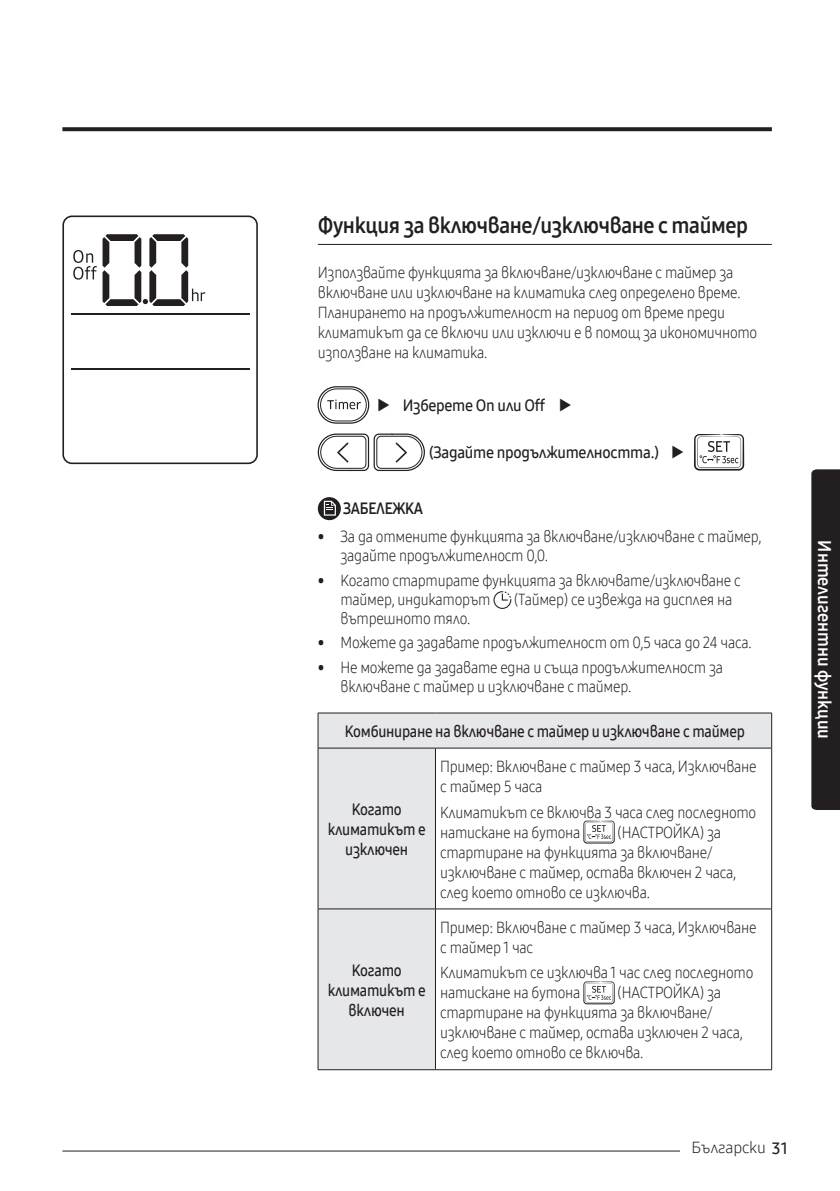
<style>
.page{position:relative;width:840px;height:1191px;background:#fff}
.page>*{position:absolute;margin:0;border:0;box-sizing:border-box;transform-origin:0 0}
.t1{font:22px "Samsung One 700";letter-spacing:-.02em;color:#231f20;scale:.95 1}
.t2{font:18px "Samsung One 700";color:#fff;scale:.95 1}
.t3{font:16px/20px "Samsung One 300";letter-spacing:-.02em;color:#231f20;scale:.9 1}
.t4{font:16px/20px "Samsung One 600";letter-spacing:-.02em;color:#231f20;text-align:center;scale:.9 1}
.t5{font:16px "Samsung One 600";letter-spacing:-.02em;color:#231f20;scale:.95 1}
.t6{font:16px "Samsung One 300";letter-spacing:-.02em;color:#231f20}
.t7{font:16px "Samsung One 700";letter-spacing:-.02em;color:#231f20;scale:.9 1}
.s1{font-family:"Samsung One 600"}
</style>
<div class="page">
<svg style="left:62px;top:127px;width:709px;height:4px;fill:#231f20"></svg>
<hr style="left:62px;top:1150px;width:675px;height:1px;background:#231f20">
<div style="left:679px;top:1145px;width:86px;height:8px;background:#fff"></div>
<svg style="left:811px;top:469px;width:28px;height:341px"></svg>
<hr style="left:72px;top:369px;width:178px;height:1px;background:#231f20">
<hr style="left:72px;top:314px;width:178px;height:1px;background:#231f20">
<svg style="left:73px;top:234px;width:132px;height:72px"></svg>
<div style="left:62px;top:215px;width:196px;height:249px;border:2px solid #231f20;border-radius:9px"></div>
<hr style="left:317px;top:244px;width:454px;height:1px;background:#231f20">
<svg style="left:317px;top:386px;width:52px;height:38px"></svg>
<div style="left:320px;top:389px;width:46px;height:32px;border:1px solid #231f20;border-radius:16px"></div>
<svg style="left:327px;top:399px;width:33px;height:10px"></svg>
<svg style="left:317px;top:433px;width:107px;height:38px"></svg>
<svg style="left:694px;top:434px;width:49px;height:36px"></svg>
<svg style="left:317px;top:497px;width:23px;height:23px"></svg>
<svg style="left:324px;top:501px;width:12px;height:14px"></svg>
<svg style="left:493px;top:591px;width:18px;height:18px"></svg>
<svg style="left:318px;top:713px;width:452px;height:356px"></svg>
<hr style="left:770px;top:713px;width:1px;height:35px;background:#231f20">
<hr style="left:317px;top:713px;width:1px;height:35px;background:#231f20">
<hr style="left:317px;top:712px;width:118px;height:1px;background:#231f20">
<hr style="left:435px;top:712px;width:336px;height:1px;background:#231f20">
<hr style="left:317px;top:747px;width:118px;height:1px;background:#231f20">
<hr style="left:435px;top:747px;width:336px;height:1px;background:#231f20">
<hr style="left:317px;top:748px;width:1px;height:160px;background:#231f20">
<hr style="left:435px;top:748px;width:1px;height:160px;background:#231f20">
<hr style="left:317px;top:908px;width:118px;height:1px;background:#231f20">
<hr style="left:770px;top:748px;width:1px;height:160px;background:#231f20">
<hr style="left:435px;top:908px;width:336px;height:1px;background:#231f20">
<hr style="left:317px;top:909px;width:1px;height:160px;background:#231f20">
<hr style="left:435px;top:909px;width:1px;height:160px;background:#231f20">
<hr style="left:317px;top:1069px;width:118px;height:1px;background:#231f20">
<hr style="left:770px;top:909px;width:1px;height:160px;background:#231f20">
<hr style="left:435px;top:1069px;width:336px;height:1px;background:#231f20">
<svg style="left:583px;top:820px;width:31px;height:23px"></svg>
<svg style="left:583px;top:981px;width:31px;height:23px"></svg>
<h1 class="t1" style="left:317px;top:210px;width:454px">Функция за включване/изключване с таймер</h1>
<p class="t3" style="left:317px;top:262px;width:489px">Използвайте функцията за включване/изключване с таймер за включване или изключване на климатика след определено време.<br>Планирането на продължителност на период от време преди климатикът да се включи или изключи е в помощ за икономичното използване на климатика.</p>
<p class="t5" style="left:377px;top:395px;width:205px">▶ Изберете On или Off ▶</p>
<p class="t5" style="left:429px;top:442px;width:269px">(Задайте продължителността.) ▶</p>
<p class="t7" style="left:343px;top:498px;width:90px">ЗАБЕЛЕЖКА</p>
<p class="t3" style="left:340px;top:527px;width:469px;line-height:19px;text-indent:-23px">• За да отмените функцията за включване/изключване с таймер, задайте продължителност 0,0.</p>
<p class="t3" style="left:340px;top:570px;width:446px;line-height:19px;text-indent:-23px">• Когато стартирате функцията за включвате/изключване с таймер, индикаторът</p>
<p class="t3" style="left:514px;top:589px;width:244px">(Таймер) се извежда на дисплея на</p>
<p class="t3" style="left:340px;top:608px;width:146px">вътрешното тяло.</p>
<p class="t3" style="left:317px;top:632px;width:483px">• Можете да задавате продължителност от 0,5 часа до 24 часа.</p>
<p class="t3" style="left:340px;top:658px;width:426px;line-height:19px;text-indent:-23px">• Не можете да задавате една и съща продължителност за включване с таймер и изключване с таймер.</p>
<p class="t4" style="left:345px;top:721px;width:445px">Комбиниране на включване с таймер и изключване с таймер</p>
<p class="t4" style="left:327px;top:799px;width:110px">Когато климатикът е изключен</p>
<p class="t4" style="left:327px;top:959px;width:110px">Когато климатикът е включен</p>
<p class="t3" style="left:440px;top:756px;width:353px">Пример: Включване с таймер 3 часа, Изключване с таймер 5 часа</p>
<p class="t3" style="left:440px;top:801px;width:352px">Климатикът се включва 3 часа след последното натискане на бутона</p>
<p class="t3" style="left:440px;top:821px;width:330px;text-indent:177px">(НАСТРОЙКА) за стартиране на функцията за включване/ изключване с таймер, остава включен 2 часа, след което отново се изключва.</p>
<p class="t3" style="left:440px;top:917px;width:353px">Пример: Включване с таймер 3 часа, Изключване с таймер 1 час</p>
<p class="t3" style="left:440px;top:962px;width:349px">Климатикът се изключва 1 час след последното натискане на бутона</p>
<p class="t3" style="left:440px;top:982px;width:337px;text-indent:177px">(НАСТРОЙКА) за стартиране на функцията за включване/ изключване с таймер, остава изключен 2 часа, след което отново се включва.</p>
<p class="t2" style="left:836px;top:540px;width:210px;rotate:90deg">Интелигентни функции</p>
<p class="t6" style="left:691px;top:1136px;width:98px">Български <span class="s1">31</span></p>
</div>
